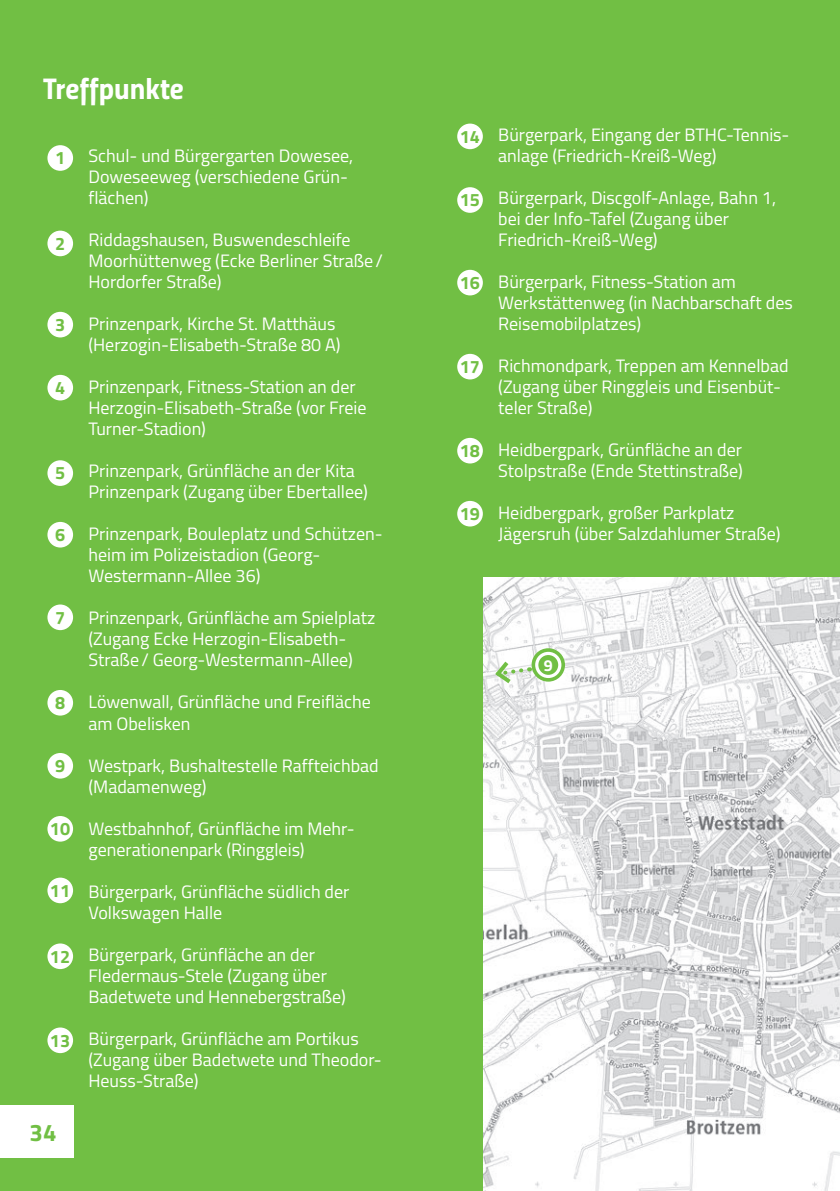
<style>
.page{position:relative;width:840px;height:1191px;background:#fff}
.page>*{position:absolute;margin:0;border:0;box-sizing:border-box;transform-origin:0 0}
.t1{font:30px "Titillium Bold Upright";color:#fff}
.t2{font:700 24px "Titillium";color:#71bf44}
.t3{font:18px/21px "Titillium";color:#fff}
.t4{font:700 18px "Titillium";color:#71bf44}
.t5{font:700 16px "Titillium";color:#fff}
.s1{font-weight:700;color:#71bf44}
</style>
<div class="page">
<div style="left:0;top:0;width:483px;height:1191px;background:#71bf44"></div>
<img style="left:483px;top:576px;width:356px;height:615px">
<div style="left:0;top:0;width:839px;height:576px;background:#71bf44"></div>
<div style="left:0;top:1106px;width:74px;height:52px;background:#fff"></div>
<svg style="left:531px;top:648px;width:33px;height:33px"></svg>
<div style="left:47px;top:145px;width:26px;height:26px;background:#fff;border-radius:50%"></div>
<div style="left:47px;top:231px;width:26px;height:25px;background:#fff;border-radius:50%"></div>
<div style="left:47px;top:312px;width:26px;height:25px;background:#fff;border-radius:50%"></div>
<div style="left:47px;top:375px;width:26px;height:25px;background:#fff;border-radius:50%"></div>
<div style="left:47px;top:460px;width:26px;height:26px;background:#fff;border-radius:50%"></div>
<div style="left:47px;top:522px;width:26px;height:25px;background:#fff;border-radius:50%"></div>
<div style="left:47px;top:604px;width:26px;height:26px;background:#fff;border-radius:50%"></div>
<div style="left:47px;top:690px;width:26px;height:25px;background:#fff;border-radius:50%"></div>
<div style="left:47px;top:753px;width:26px;height:25px;background:#fff;border-radius:50%"></div>
<div style="left:47px;top:816px;width:26px;height:25px;background:#fff;border-radius:50%"></div>
<div style="left:47px;top:877px;width:26px;height:26px;background:#fff;border-radius:50%"></div>
<div style="left:47px;top:943px;width:26px;height:26px;background:#fff;border-radius:50%"></div>
<div style="left:47px;top:1027px;width:26px;height:26px;background:#fff;border-radius:50%"></div>
<div style="left:457px;top:124px;width:25px;height:25px;background:#fff;border-radius:50%"></div>
<div style="left:457px;top:187px;width:25px;height:26px;background:#fff;border-radius:50%"></div>
<div style="left:457px;top:270px;width:25px;height:25px;background:#fff;border-radius:50%"></div>
<div style="left:457px;top:354px;width:25px;height:25px;background:#fff;border-radius:50%"></div>
<div style="left:457px;top:438px;width:25px;height:25px;background:#fff;border-radius:50%"></div>
<div style="left:457px;top:501px;width:25px;height:25px;background:#fff;border-radius:50%"></div>
<div style="left:536px;top:653px;width:23px;height:23px;background:#71bf44;border-radius:50%"></div>
<div style="left:535px;top:652px;width:26px;height:26px;border:3px solid #fff;border-radius:50%"></div>
<svg style="left:492px;top:657px;width:37px;height:30px"></svg>
<h1 class="t1" style="left:43px;top:65px;width:142px">Treffpunkte</h1>
<p class="t4" style="left:55px;top:144px;width:12px">1</p>
<p class="t3" style="left:88px;top:145px;width:266px">Schul- und Bürgergarten Dowesee,<br>Doweseeweg (verschiedene Grün&shy;flächen)</p>
<p class="t4" style="left:55px;top:230px;width:12px">2</p>
<p class="t3" style="left:88px;top:229px;width:296px">Riddagshausen, Buswendeschleife<br>Moorhüttenweg (Ecke Berliner Straße/<br>Hordorfer Straße)</p>
<p class="t4" style="left:55px;top:311px;width:12px">3</p>
<p class="t3" style="left:88px;top:313px;width:253px">Prinzenpark, Kirche St. Matthäus (Herzogin-Elisabeth-Straße 80 A)</p>
<p class="t4" style="left:55px;top:374px;width:12px">4</p>
<p class="t3" style="left:88px;top:376px;width:279px">Prinzenpark, Fitness-Station an der<br>Herzogin-Elisabeth-Straße (vor Freie<br>Turner-Stadion)</p>
<p class="t4" style="left:55px;top:459px;width:12px">5</p>
<p class="t3" style="left:88px;top:460px;width:281px">Prinzenpark, Grünfläche an der Kita<br>Prinzenpark (Zugang über Ebertallee)</p>
<p class="t4" style="left:55px;top:521px;width:12px">6</p>
<p class="t3" style="left:88px;top:523px;width:295px">Prinzenpark, Bouleplatz und Schützen&shy;heim im Polizeistadion (Georg-<br>Westermann-Allee 36)</p>
<p class="t4" style="left:55px;top:603px;width:12px">7</p>
<p class="t3" style="left:88px;top:607px;width:288px">Prinzenpark, Grünfläche am Spielplatz (Zugang Ecke Herzogin-Elisabeth-<br>Straße/ Georg-Westermann-Allee)</p>
<p class="t4" style="left:55px;top:689px;width:12px">8</p>
<p class="t3" style="left:88px;top:691px;width:284px">Löwenwall, Grünfläche und Freifläche am Obelisken</p>
<p class="t4" style="left:55px;top:752px;width:12px">9</p>
<p class="t3" style="left:88px;top:754px;width:291px">Westpark, Bushaltestelle Raffteichbad (Madamenweg)</p>
<p class="t3" style="left:50px;top:817px;width:303px;text-align:center"><span class="s1">10</span> Westbahnhof, Grünfläche im Mehr&shy;generationenpark (Ringgleis)</p>
<p class="t3" style="left:88px;top:880px;width:262px;text-indent:-39px"><span class="s1">11</span> Bürgerpark, Grünfläche südlich der<br>Volkswagen Halle</p>
<p class="t3" style="left:88px;top:943px;width:259px;text-indent:-39px"><span class="s1">12</span> Bürgerpark, Grünfläche an der<br>Fledermaus-Stele (Zugang über<br>Badetwete und Hennebergstraße)</p>
<p class="t3" style="left:88px;top:1027px;width:294px;text-indent:-39px"><span class="s1">13</span> Bürgerpark, Grünfläche am Portikus (Zugang über Badetwete und Theodor-<br>Heuss-Straße)</p>
<h2 class="t2" style="left:30px;top:1114px;width:29px">34</h2>
<p class="t3" style="left:498px;top:124px;width:290px;text-indent:-39px"><span class="s1">14</span> Bürgerpark, Eingang der BTHC-Tennis&shy;anlage (Friedrich-Kreiß-Weg)</p>
<p class="t3" style="left:498px;top:187px;width:279px;text-indent:-39px"><span class="s1">15</span> Bürgerpark, Discgolf-Anlage, Bahn 1, bei der Info-Tafel (Zugang über<br>Friedrich-Kreiß-Weg)</p>
<p class="t3" style="left:498px;top:271px;width:296px;text-indent:-39px"><span class="s1">16</span> Bürgerpark, Fitness-Station am<br>Werkstättenweg (in Nachbarschaft des<br>Reisemobilplatzes)</p>
<p class="t3" style="left:498px;top:355px;width:292px;text-indent:-39px"><span class="s1">17</span> Richmondpark, Treppen am Kennelbad (Zugang über Ringgleis und Eisenbüt&shy;teler Straße)</p>
<p class="t3" style="left:459px;top:439px;width:285px;text-align:right"><span class="s1">18</span> Heidbergpark, Grünfläche an der<br>Stolpstraße (Ende Stettinstraße)</p>
<p class="t3" style="left:498px;top:502px;width:283px;text-indent:-39px"><span class="s1">19</span> Heidbergpark, großer Parkplatz<br>Jägersruh (über Salzdahlumer Straße)</p>
<p class="t5" style="left:543px;top:653px;width:10px">9</p>
</div>
